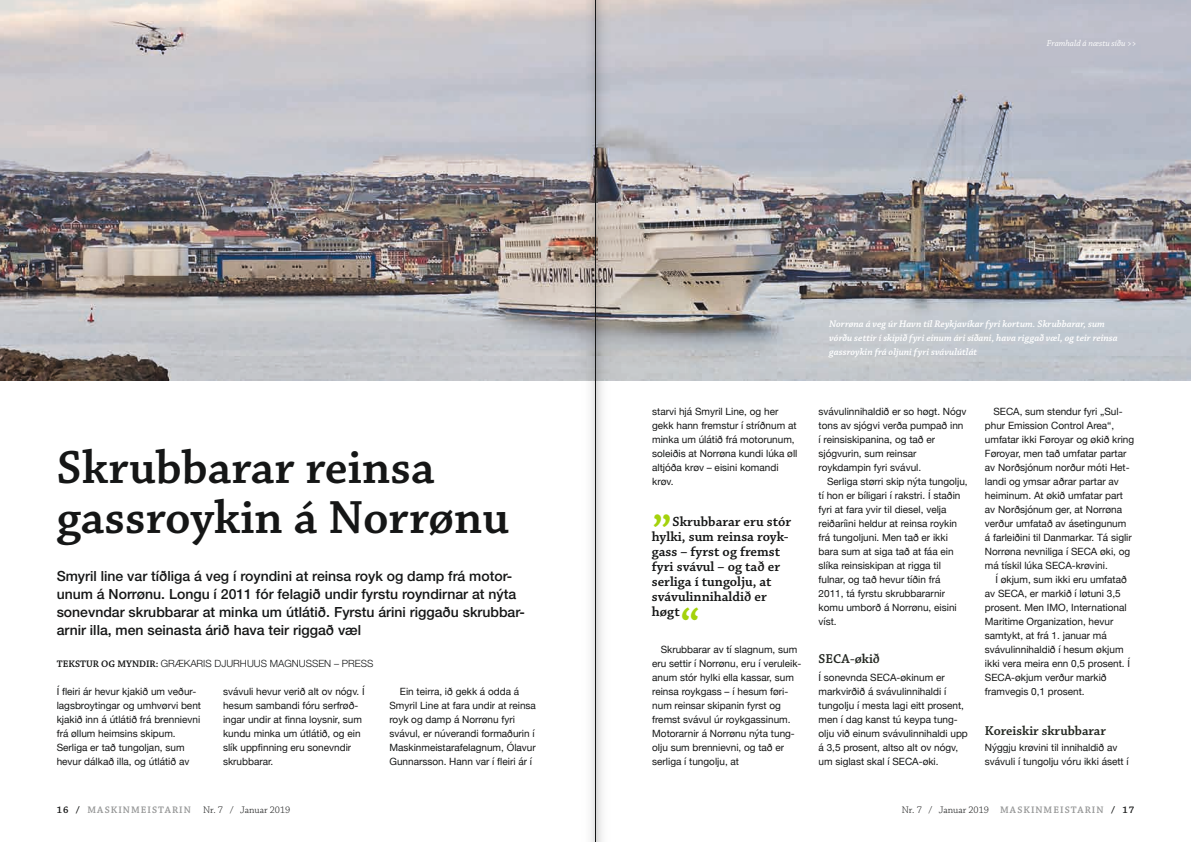
<style>
.page{position:relative;width:1191px;height:842px;background:#fff}
.page>*{position:absolute;margin:0;border:0;box-sizing:border-box;transform-origin:0 0}
.t1{font:600 49px/50px "Chaparral Pro";color:#151616}
.t2{font:600 48px "Chaparral Pro";color:#a4d20c}
.t3{font:500 14px/18px "Helvetica Neue";color:#151616}
.t4{font:600 14px/15px "Chaparral Pro";color:#151616}
.t5{font:600 13.5px "Chaparral Pro";color:#222620}
.t6{font:10px/14px "Helvetica Neue";color:#151616}
.t7{font:italic 600 10px/14px "Chaparral Pro";color:#fff}
.t8{font:600 10px "Chaparral Pro";letter-spacing:.105em;color:#979898}
.t9{font:300 10px "Chaparral Pro";color:#151616}
.t10{font:300 10px "Helvetica Neue";color:#151616}
.t11{font:600 10px "Chaparral Pro";color:#151616}
.t12{font:italic 9px "Chaparral Pro";color:#fff}
.s1{font-family:"Chaparral Pro";font-weight:600}
.s2{color:#151616}
.s3{font-weight:300;color:#151616}
.s4{font-weight:600;color:#979898}
.s5{font-weight:600}
</style>
<div class="page">
<img style="left:0;top:0;width:1191px;height:380px">
<svg style="left:568px;top:0;width:54px;height:842px"></svg>
<hr style="left:595px;top:0;width:1px;height:842px;background:#151616">
<p class="t12" style="left:1047px;top:39px;width:91px">Framhald á næstu síðu &gt;&gt;</p>
<h1 class="t1" style="left:57px;top:444px;width:454px">Skrubbarar reinsa gassroykin á Norrønu</h1>
<p class="t3" style="left:57px;top:566px;width:470px">Smyril line var tíðliga á veg í royndini at reinsa royk og damp frá motor&shy;unum á Norrønu. Longu í 2011 fór felagið undir fyrstu royndirnar at nýta sonevndar skrubbarar at minka um útlátið. Fyrstu árini riggaðu skrubbar&shy;arnir illa, men seinasta árið hava teir riggað væl</p>
<p class="t11" style="left:57px;top:659px;width:14px">Tekstur</p>
<p class="t11" style="left:101px;top:659px;width:38px">og myndir</p>
<p class="t10" style="left:156px;top:658px;width:200px"><span class="s1">:</span> GRÆKARIS DJURHUUS MAGNUSSEN – PRESS</p>
<p class="t6" style="left:57px;top:685px;width:146px">Í fleiri ár hevur kjakið um veður&shy;lagsbroytingar og umhvørvi bent kjakið inn á útlátið frá brennievni frá øllum heimsins skipum.<br>Serliga er tað tungoljan, sum hevur dálkað illa, og útlátið av</p>
<p class="t6" style="left:223px;top:685px;width:143px">svávuli hevur verið alt ov nógv. Í hesum sambandi fóru serfrøð&shy;ingar undir at finna loysnir, sum kundu minka um útlátið, og ein slík uppfinning eru sonevndir skrubbarar.</p>
<p class="t6" style="left:389px;top:685px;width:148px;text-indent:10px">Ein teirra, ið gekk á odda á<br>Smyril Line at fara undir at reinsa royk og damp á Norrønu fyri svávul, er núverandi formaðurin í<br>Maskinmeistarafelagnum, Ólavur<br>Gunnarsson. Hann var í fleiri ár í</p>
<p class="t7" style="left:829px;top:317px;width:290px">Norrøna á veg úr Havn til Reykjavíkar fyri kortum. Skrubbarar, sum vórðu settir í skipið fyri einum ári síðani, hava riggað væl, og teir reinsa gassroykin frá oljuni fyri svávulútlát</p>
<p class="t6" style="left:652px;top:405px;width:147px">starvi hjá Smyril Line, og her gekk hann fremstur í stríðnum at minka um úlátið frá motorunum, soleiðis at Norrøna kundi lúka øll altjóða krøv – eisini komandi krøv.</p>
<h2 class="t2" style="left:652px;top:478px;width:22px">„</h2>
<h3 class="t4" style="left:652px;top:515px;width:141px;text-indent:21px">Skrubbarar eru stór hylki, sum reinsa royk&shy;gass – fyrst og fremst fyri svávul – og tað er serliga í tungolju, at svávulinnihaldið er høgt</h3>
<h2 class="t2" style="left:680px;top:600px;width:21px">“</h2>
<p class="t6" style="left:652px;top:643px;width:151px;text-indent:8px">Skrubbarar av tí slagnum, sum eru settir í Norrønu, eru í veruleik&shy;anum stór hylki ella kassar, sum reinsa roykgass – í hesum føri&shy;num reinsar skipanin fyrst og fremst svávul úr roykgassinum.<br>Motorarnir á Norrønu nýta tung&shy;olju sum brennievni, og tað er serliga í tungolju, at</p>
<p class="t6" style="left:818px;top:405px;width:149px">svávulinnihaldið er so høgt. Nógv tons av sjógvi verða pumpað inn í reinsiskipanina, og tað er sjógvurin, sum reinsar roykdampin fyri svávul.</p>
<p class="t6" style="left:818px;top:475px;width:151px;text-indent:8px">Serliga størri skip nýta tungolju, tí hon er bíligari í rakstri. Í staðin fyri at fara yvir til diesel, velja reiðaríini heldur at reinsa roykin frá tungoljuni. Men tað er ikki bara sum at siga tað at fáa ein slíka reinsiskipan at rigga til fulnar, og tað hevur tíðin frá<br>2011, tá fyrstu skrubbararnir komu umborð á Norrønu, eisini víst.</p>
<h3 class="t5" style="left:818px;top:651px;width:63px">SECA-økið</h3>
<p class="t6" style="left:818px;top:671px;width:151px">Í sonevnda SECA-økinum er markvirðið á svávulinnihaldi í tungolju í mesta lagi eitt prosent, men í dag kanst tú keypa tung&shy;olju við einum svávulinnihaldi upp á 3,5 prosent, altso alt ov nógv, um siglast skal í SECA-øki.</p>
<p class="t6" style="left:985px;top:405px;width:151px;text-indent:8px">SECA, sum stendur fyri „Sul&shy;phur Emission Control Area“, umfatar ikki Føroyar og økið kring<br>Føroyar, men tað umfatar partar av Norðsjónum norður móti Het&shy;landi og ymsar aðrar partar av heiminum. At økið umfatar part av Norðsjónum ger, at Norrøna verður umfatað av ásetingunum<br>á farleiðini til Danmarkar. Tá siglir<br>Norrøna nevniliga í SECA øki, og má tískil lúka SECA- krøvini.</p>
<p class="t6" style="left:985px;top:573px;width:147px;text-indent:10px">Í økjum, sum ikki eru umfatað av SECA, er markið í løtuni 3,5 prosent. Men I MO, I nternational<br>Maritime Organization, hevur samtykt, at frá 1. januar má svávulinnihaldið í hesum økjum ikki vera meira enn 0,5 prosent. Í<br>SECA-økjum verður markið framvegis 0,1 prosent.</p>
<h3 class="t5" style="left:985px;top:723px;width:122px">Koreiskir skrubbarar</h3>
<p class="t6" style="left:985px;top:741px;width:145px">Nýggju krøvini til innihaldið av svávuli í tungolju vóru ikki ásett í</p>
<p class="t8" style="left:57px;top:804px;width:235px"><span class="s2">16 /</span> MASKINMEISTARIN <span class="s3">Nr. 7 / Januar 2019</span></p>
<p class="t9" style="left:901px;top:804px;width:234px">Nr. 7 / Januar 2019 <span class="s4">MASKINMEISTARIN</span> <span class="s5">/ 17</span></p>
</div>
